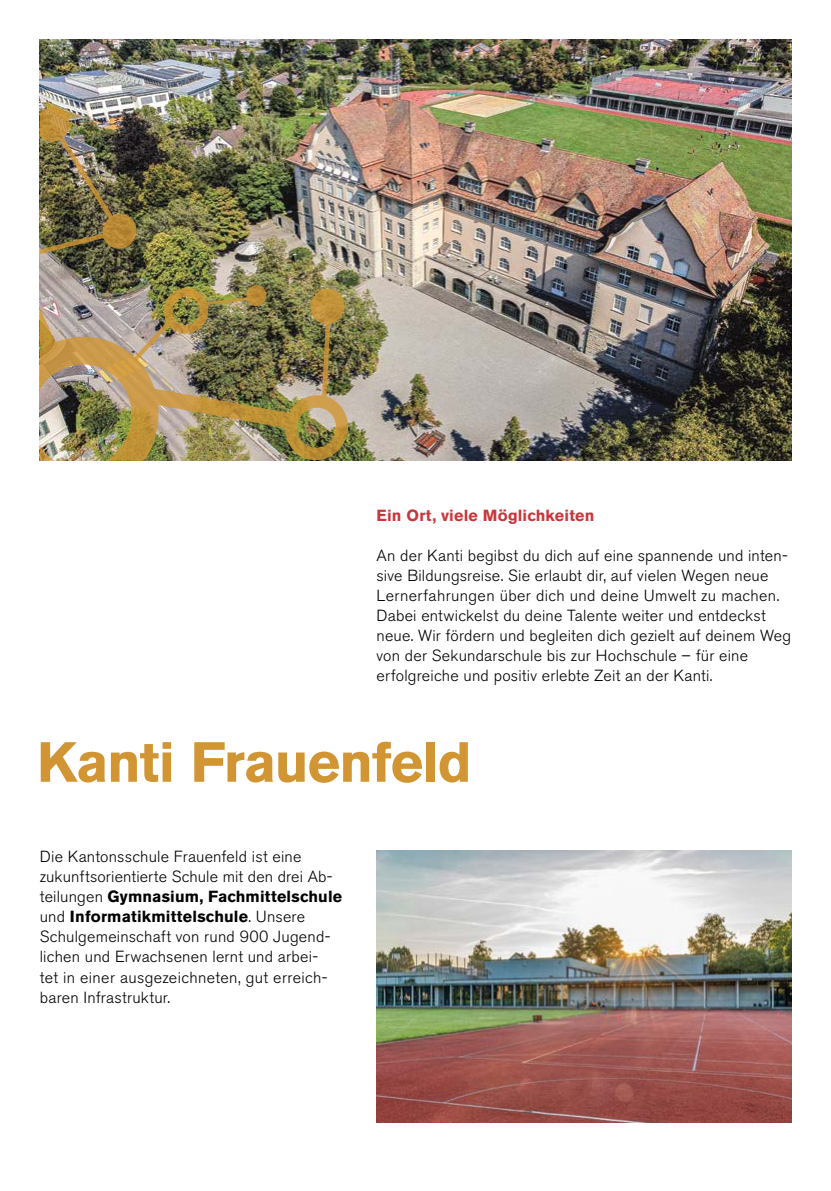
<style>
.page{position:relative;width:831px;height:1191px;background:#fff}
.page>*{position:absolute;margin:0;border:0;box-sizing:border-box;transform-origin:0 0}
.t1{font:700 56px "Akzidenz Grotesk BE";letter-spacing:-.02em;color:#d19633}
.t2{font:300 16px/20px "Akzidenz Grotesk BE";letter-spacing:.015em;color:#000}
.t3{font:700 16px "Akzidenz Grotesk BE";letter-spacing:.01em;color:#c8373b}
.s1{font-weight:700}
</style>
<div class="page">
<img style="left:376px;top:850px;width:415px;height:273px">
<img style="left:40px;top:40px;width:751px;height:421px">
<img style="left:40px;top:107px;width:309px;height:354px">
<p class="t3" style="left:376px;top:506px;width:219px">Ein Ort, viele Möglichkeiten</p>
<p class="t2" style="left:376px;top:546px;width:416px">An der Kanti begibst du dich auf eine spannende und inten&shy;sive Bildungsreise. Sie erlaubt dir, auf vielen Wegen neue Lernerfahrungen über dich und deine Umwelt zu machen.<br>Dabei entwickelst du deine Talente weiter und entdeckst neue. Wir fördern und begleiten dich gezielt auf deinem Weg von der Sekundarschule bis zur Hochschule – für eine erfolgreiche und positiv erlebte Zeit an der Kanti.</p>
<h1 class="t1" style="left:37px;top:730px;width:436px">Kanti Frauenfeld</h1>
<p class="t2" style="left:40px;top:847px;width:304px">Die Kantonsschule Frauenfeld ist eine zukunftsorientierte Schule mit den drei Ab-- teilungen <span class="s1">Gymnasium, Fachmittelschule </span>und <span class="s1">Informatikmittelschule</span>. Unsere Schulgemeinschaft von rund 900 Jugend&shy;lichen und Erwachsenen lernt und arbei--<br>tet in einer ausgezeichneten, gut erreich&shy;baren Infrastruktur.</p>
</div>
